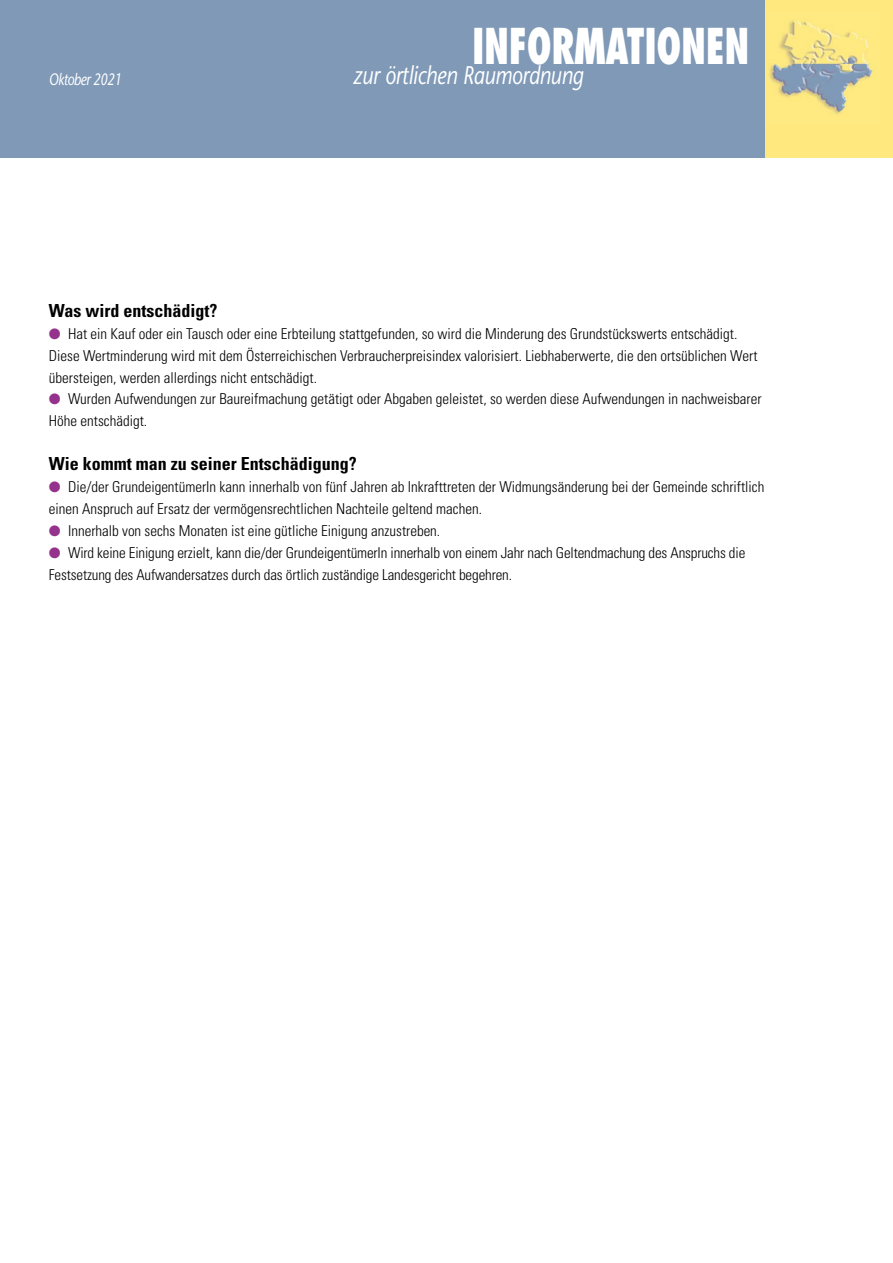
<style>
.page{position:relative;width:893px;height:1263px;background:#fff}
.page>*{position:absolute;margin:0;border:0;box-sizing:border-box;transform-origin:0 0}
.t1{font:800 condensed 48px "Futura";letter-spacing:-.01em;color:#fff;scale:.8 1}
.t2{font:italic 25.5px "Stone Sans";letter-spacing:-.01em;color:#fff;scale:.8 1}
.t3{font:700 condensed 18px "Univers LT";color:#000}
.t4{font:italic 16.5px "Stone Sans";letter-spacing:-.04em;color:#fff;scale:.8 1}
.t5{font:300 condensed 15px/21.9px "Univers LT";color:#000}
.s1{color:#95328b}
</style>
<div class="page">
<svg style="left:0;top:0;width:893px;height:157px;background:#8ea2b0"></svg>
<h1 class="t1" style="left:472px;top:16px;width:348px">INFORMATIONEN</h1>
<p class="t4" style="left:49px;top:69px;width:93px">Oktober 2021</p>
<h2 class="t2" style="left:353px;top:60px;width:290px">zur örtlichen Raumordnung</h2>
<p class="t3" style="left:49px;top:299px;width:170px">Was wird entschädigt?</p>
<p class="t5" style="left:49px;top:322px;width:710px"><span class="s1">●</span> Hat ein Kauf oder ein Tausch oder eine Erbteilung stattgefunden, so wird die Minderung des Grundstückswerts entschädigt.<br>Diese Wertminderung wird mit dem Österreichischen Verbraucherpreisindex valorisiert. Liebhaberwerte, die den ortsüblichen Wert übersteigen, werden allerdings nicht entschädigt.</p>
<p class="t5" style="left:49px;top:388px;width:714px"><span class="s1">●</span> Wurden Aufwendungen zur Baureifmachung getätigt oder Abgaben geleistet, so werden diese Aufwendungen in nachweisbarer<br>Höhe entschädigt.</p>
<p class="t3" style="left:49px;top:453px;width:309px">Wie kommt man zu seiner Entschädigung?</p>
<p class="t5" style="left:49px;top:476px;width:717px"><span class="s1">●</span> Die/der GrundeigentümerIn kann innerhalb von fünf Jahren ab Inkrafttreten der Widmungsänderung bei der Gemeinde schriftlich einen Anspruch auf Ersatz der vermögensrechtlichen Nachteile geltend machen.</p>
<p class="t5" style="left:49px;top:520px;width:393px"><span class="s1">●</span> Innerhalb von sechs Monaten ist eine gütliche Einigung anzustreben.</p>
<p class="t5" style="left:49px;top:541px;width:698px"><span class="s1">●</span> Wird keine Einigung erzielt, kann die/der GrundeigentümerIn innerhalb von einem Jahr nach Geltendmachung des Anspruchs die<br>Festsetzung des Aufwandersatzes durch das örtlich zuständige Landesgericht begehren.</p>
</div>
